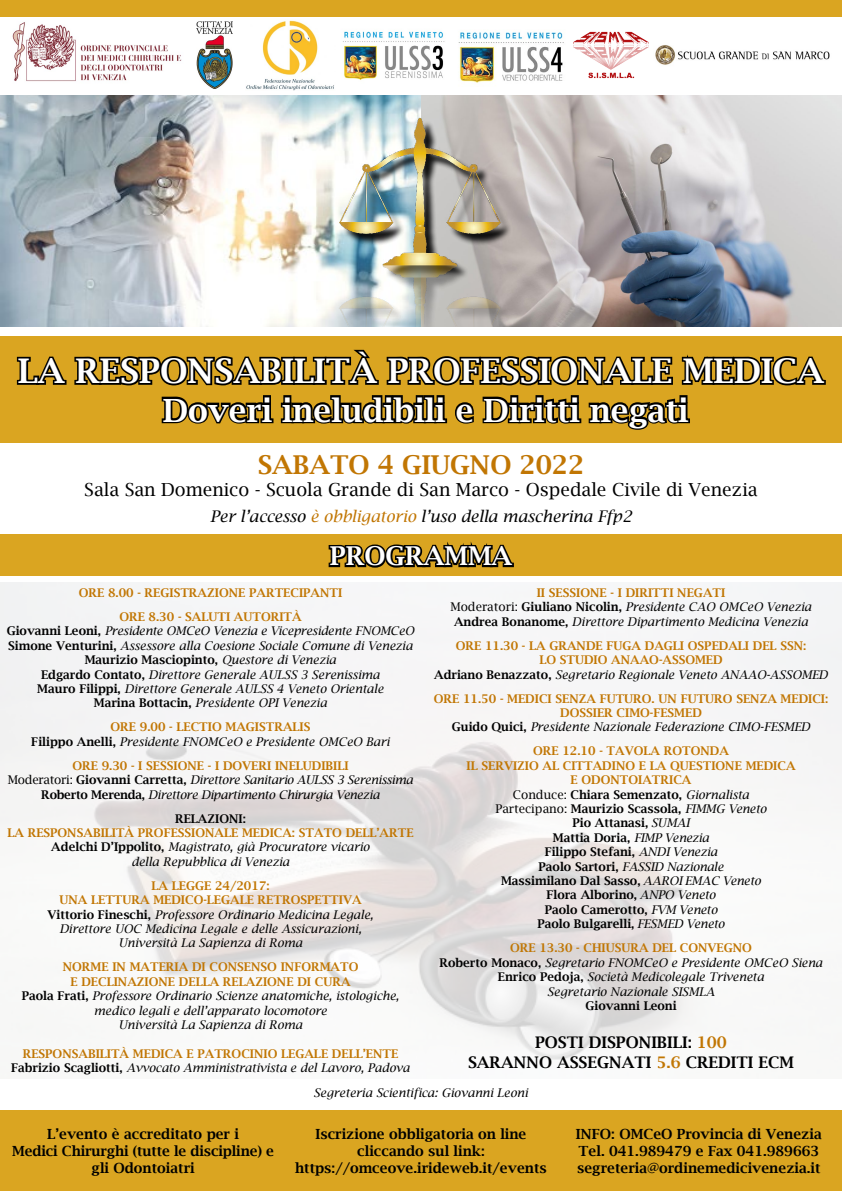
<style>
.page{position:relative;width:842px;height:1191px;background:#fff}
.page>*{position:absolute;margin:0;border:0;box-sizing:border-box;transform-origin:0 0}
.t1{font:600 34px "Lucida Bright";color:#fff}
.t2{font:600 32px "Lucida Bright";color:#fff}
.t3{font:600 26px "Lucida Bright";color:#c17603}
.t4{font:600 26px "Lucida Bright";color:#fff}
.t5{font:18px "Lucida Bright";color:#000}
.t6{font:600 16px/19.2px "Lucida Bright";color:#000;text-align:center}
.t7{font:italic 16px "Lucida Bright";color:#000}
.t8{font:600 14px/16.8px "Lucida Bright";color:#000;text-align:center}
.t9{font:italic 12px/14.4px "Lucida Bright";color:#000;text-align:center}
.t10{font:600 12px/14.4px "Lucida Bright";color:#c17603;text-align:center}
.t11{font:600 12px/14.4px "Lucida Bright";color:#000;text-align:center}
.t12{font:italic 12px/14.4px "Lucida Bright";letter-spacing:-.02em;color:#000;text-align:center}
.s1{color:#c17603}
.s2{font-weight:600;font-style:normal}
.s3{font-weight:600;font-style:normal;color:#c17603}
.s4{font-style:normal}
.s5{color:#000}
.s6{font-weight:400;font-style:italic;color:#000}
.s7{font-weight:400}
.s8{font-weight:400;font-style:italic}
</style>
<div class="page">
<img style="left:1px;top:582px;width:840px;height:478px">
<div style="left:0;top:534px;width:842px;height:42px;background:#daa521"></div>
<img style="left:0;top:96px;width:842px;height:231px">
<img style="left:12px;top:22px;width:170px;height:60px">
<img style="left:319px;top:106px;width:204px;height:221px">
<div style="left:0;top:336px;width:842px;height:106px;background:#daa521"></div>
<svg style="left:15px;top:349px;width:812px;height:219px"></svg>
<div style="left:0;top:1110px;width:842px;height:80px;background:#daa521"></div>
<div style="left:0;top:0;width:841px;height:16px;background:#daa521"></div>
<img style="left:246px;top:20px;width:199px;height:71px">
<img style="left:458px;top:32px;width:106px;height:51px">
<img style="left:655px;top:45px;width:175px;height:20px">
<img style="left:197px;top:21px;width:35px;height:68px">
<img style="left:573px;top:31px;width:76px;height:48px">
<h1 class="t1" style="left:18px;top:351px;width:808px">LA RESPONSABILITÀ PROFESSIONALE MEDICA</h1>
<h2 class="t2" style="left:163px;top:392px;width:527px">Doveri ineludibili e Diritti negati</h2>
<h3 class="t3" style="left:258px;top:450px;width:328px">SABATO 4 GIUGNO 2022</h3>
<h3 class="t5" style="left:84px;top:479px;width:675px">Sala San Domenico - Scuola Grande di San Marco - Ospedale Civile di Venezia</h3>
<h3 class="t7" style="left:210px;top:507px;width:423px">Per l’accesso <span class="s1">è obbligatorio</span> l’uso della mascherina Ffp2</h3>
<h3 class="t4" style="left:330px;top:541px;width:184px">PROGRAMMA</h3>
<p class="t10" style="left:79px;top:580px;width:265px;line-height:24px">ORE 8.00 - REGISTRAZIONE PARTECIPANTI<br>ORE 8.30 - SALUTI AUTORITÀ</p>
<p class="t9" style="left:7px;top:624px;width:409px"><span class="s2">Giovanni Leoni,</span> Presidente OMCeO Venezia e Vicepresidente FNOMCeO <span class="s2">Simone Venturini,</span> Assessore alla Coesione Sociale Comune di Venezia <span class="s2">Maurizio Masciopinto,</span> Questore di Venezia<br><span class="s2">Edgardo Contato,</span> Direttore Generale AULSS 3 Serenissima<br><span class="s2">Mauro Filippi,</span> Direttore Generale AULSS 4 Veneto Orientale<br><span class="s2">Marina Bottacin,</span> Presidente OPI Venezia</p>
<p class="t9" style="left:31px;top:720px;width:360px"><span class="s3">ORE 9.00 - LECTIO MAGISTRALIS<br></span><span class="s2">Filippo Anelli,</span> Presidente FNOMCeO e Presidente OMCeO Bari</p>
<p class="t12" style="left:8px;top:758px;width:407px"><span class="s3">ORE 9.30 - I SESSIONE - I DOVERI INELUDIBILI<br></span><span class="s4">Moderatori:</span> <span class="s2">Giovanni Carretta,</span> Direttore Sanitario AULSS 3 Serenissima<br><span class="s2">Roberto Merenda,</span> Direttore Dipartimento Chirurgia Venezia</p>
<p class="t11" style="left:175px;top:811px;width:72px">RELAZIONI:</p>
<p class="t9" style="left:7px;top:825px;width:408px"><span class="s3">LA RESPONSABILITÀ PROFESSIONALE MEDICA: STATO DELL’ARTE<br></span><span class="s2">Adelchi D’Ippolito,</span> Magistrato, già Procuratore vicario<br>della Repubblica di Venezia</p>
<p class="t9" style="left:48px;top:878px;width:327px"><span class="s3">LA LEGGE 24/2017:<br>UNA LETTURA MEDICO-LEGALE RETROSPETTIVA </span><span class="s2">Vittorio Fineschi,</span> Professore Ordinario Medicina Legale, Direttore UOC Medicina Legale e delle Assicurazioni, Università La Sapienza di Roma</p>
<p class="t9" style="left:22px;top:960px;width:379px"><span class="s3">NORME IN MATERIA DI CONSENSO INFORMATO<br>E DECLINAZIONE DELLA RELAZIONE DI CURA<br></span><span class="s2">Paola Frati,</span> Professore Ordinario Scienze anatomiche, istologiche, medico legali e dell’apparato locomotore<br>Università La Sapienza di Roma</p>
<p class="t10" style="left:11px;top:1046px;width:400px">RESPONSABILITÀ MEDICA E PATROCINIO LEGALE DELL’ENTE<br><span class="s5">Fabrizio Scagliotti,</span> <span class="s6">Avvocato Amministrativista e del Lavoro, Padova</span></p>
<p class="t9" style="left:450px;top:585px;width:363px"><span class="s3">II SESSIONE - I DIRITTI NEGATI<br></span><span class="s4">Moderatori:</span> <span class="s2">Giuliano Nicolin,</span> Presidente CAO OMCeO Venezia<br><span class="s2">Andrea Bonanome,</span> Direttore Dipartimento Medicina Venezia</p>
<p class="t10" style="left:434px;top:638px;width:395px">ORE 11.30 - LA GRANDE FUGA DAGLI OSPEDALI DEL SSN:<br>LO STUDIO ANAAO-ASSOMED<br><span class="s5">Adriano Benazzato,</span> <span class="s6">Segretario Regionale Veneto ANAAO-ASSOMED</span></p>
<p class="t10" style="left:434px;top:691px;width:396px">ORE 11.50 - MEDICI SENZA FUTURO. UN FUTURO SENZA MEDICI:<br>DOSSIER CIMO-FESMED<br><span class="s5">Guido Quici,</span> <span class="s6">Presidente Nazionale Federazione CIMO-FESMED</span></p>
<p class="t11" style="left:467px;top:744px;width:330px"><span class="s1">ORE 12.10 - TAVOLA ROTONDA<br>IL SERVIZIO AL CITTADINO E LA QUESTIONE MEDICA<br>E ODONTOIATRICA<br></span><span class="s7">Conduce:</span> Chiara Semenzato, <span class="s8">Giornalista<br></span><span class="s7">Partecipano:</span> Maurizio Scassola, <span class="s8">FIMMG Veneto<br></span>Pio Attanasi, <span class="s8">SUMAI<br></span>Mattia Doria, <span class="s8">FIMP Venezia<br></span>Filippo Stefani, <span class="s8">ANDI Venezia<br></span>Paolo Sartori, <span class="s8">FASSID Nazionale<br></span>Massimilano Dal Sasso, <span class="s8">AAROI EMAC Veneto<br></span>Flora Alborino, <span class="s8">ANPO Veneto<br></span>Paolo Camerotto, <span class="s8">FVM Veneto<br></span>Paolo Bulgarelli, <span class="s8">FESMED Veneto</span></p>
<p class="t9" style="left:439px;top:940px;width:385px"><span class="s3">ORE 13.30 - CHIUSURA DEL CONVEGNO<br></span><span class="s2">Roberto Monaco,</span> Segretario FNOMCeO e Presidente OMCeO Siena <span class="s2">Enrico Pedoja,</span> Società Medicolegale Triveneta<br>Segretario Nazionale SISMLA</p>
<p class="t11" style="left:585px;top:998px;width:93px">Giovanni Leoni</p>
<h3 class="t6" style="left:468px;top:1033px;width:327px">POSTI DISPONIBILI: <span class="s1">100<br></span>SARANNO ASSEGNATI <span class="s1">5.6</span> CREDITI ECM</h3>
<p class="t9" style="left:314px;top:1086px;width:216px">Segreteria Scientifica: Giovanni Leoni</p>
<p class="t8" style="left:12px;top:1125px;width:263px">L’evento è accreditato per i<br>Medici Chirurghi (tutte le discipline) e gli Odontoiatri</p>
<p class="t8" style="left:295px;top:1125px;width:253px">Iscrizione obbligatoria on line cliccando sul link: https://omceove.irideweb.it/events</p>
<p class="t8" style="left:576px;top:1125px;width:247px;text-align:left">INFO: OMCeO Provincia di Venezia<br>Tel. 041.989479 e Fax 041.989663 segreteria@ordinemedicivenezia.it</p>
</div>
